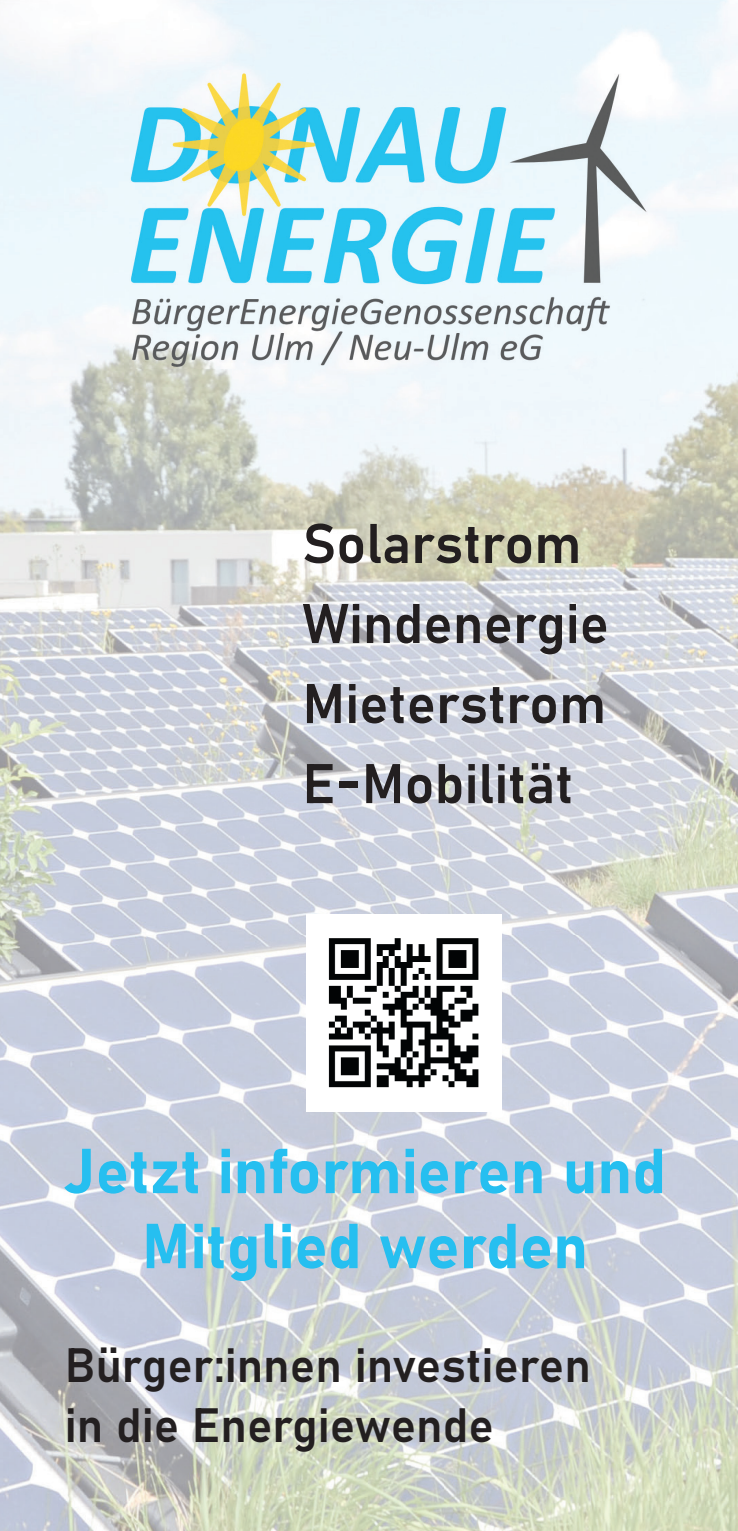
<style>
.page{position:relative;width:738px;height:1531px;background:#fff}
.page>*{position:absolute;margin:0;border:0;box-sizing:border-box;transform-origin:0 0}
.t1{font:62.5px/75px "Bahnschrift";color:#26bff0;text-align:center}
.t2{font:55px/80px "Bahnschrift";color:#231f20}
.t3{font:47.5px/60px "Bahnschrift";color:#231f20}
</style>
<div class="page">
<img style="left:0;top:35px;width:146px;height:1496px">
<img style="left:591px;top:84px;width:146px;height:1447px">
<img style="left:146px;top:369px;width:445px;height:566px">
<img style="left:146px;top:935px;width:222px;height:596px">
<img style="left:443px;top:935px;width:148px;height:596px">
<img style="left:368px;top:1112px;width:75px;height:419px">
<img style="left:306px;top:914px;width:195px;height:198px">
<img style="left:129px;top:71px;width:518px;height:298px">
<p class="t2" style="left:302px;top:500px;width:308px">Solarstrom<br>Windenergie<br>Mieterstrom<br>E-Mobilität</p>
<p class="t1" style="left:64px;top:1129px;width:603px">Jetzt informieren und<br>Mitglied werden</p>
<p class="t3" style="left:65px;top:1332px;width:527px">Bürger:innen investieren in die Energiewende</p>
</div>
